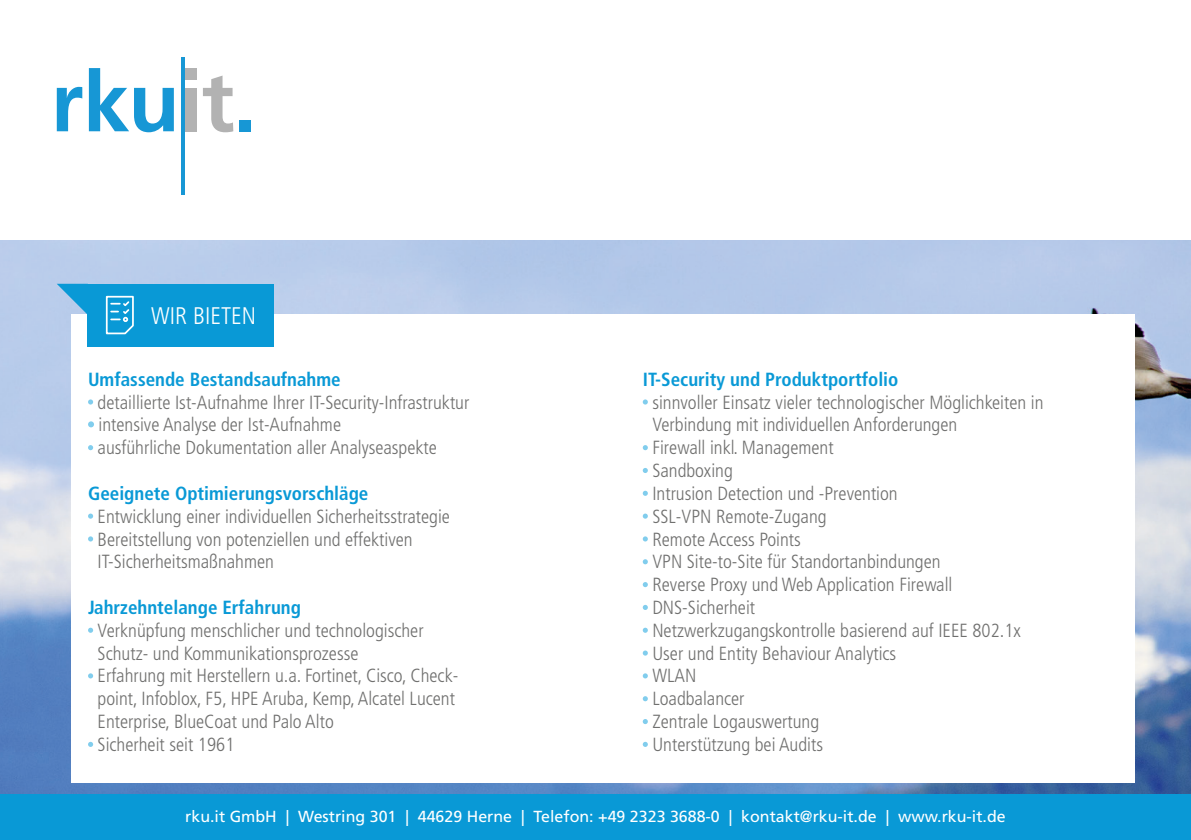
<style>
.page{position:relative;width:1191px;height:840px;background:#fff}
.page>*{position:absolute;margin:0;border:0;box-sizing:border-box;transform-origin:0 0}
.t1{font:300 condensed 24px "Frutiger LT Pro";color:#fff}
.t2{font:300 condensed 19px/22.8px "Frutiger LT Pro";color:#70706f}
.t3{font:700 condensed 19px "Frutiger LT Pro";color:#0999d6}
.t4{font:16px "Frutiger LT Pro";color:#fff}
</style>
<div class="page">
<img style="left:0;top:240px;width:1191px;height:554px">
<div style="left:71px;top:314px;width:1063px;height:468px;background:#fff"></div>
<div style="left:0;top:794px;width:1191px;height:45px;background:#0999d6"></div>
<svg style="left:57px;top:87px;width:25px;height:44px"></svg>
<svg style="left:89px;top:68px;width:85px;height:64px"></svg>
<div style="left:185px;top:68px;width:11px;height:11px;background:#b2b2b2"></div>
<div style="left:185px;top:88px;width:11px;height:43px;background:#b2b2b2"></div>
<div style="left:239px;top:120px;width:11px;height:11px;background:#1797d5"></div>
<hr style="left:181px;top:57px;width:4px;height:137px;background:#1797d5">
<svg style="left:203px;top:75px;width:30px;height:57px"></svg>
<svg style="left:57px;top:283px;width:31px;height:32px"></svg>
<div style="left:88px;top:283px;width:186px;height:63px;background:#0999d6"></div>
<svg style="left:88px;top:399px;width:5px;height:5px"></svg>
<svg style="left:88px;top:421px;width:6px;height:6px"></svg>
<svg style="left:88px;top:445px;width:5px;height:5px"></svg>
<svg style="left:88px;top:513px;width:5px;height:5px"></svg>
<svg style="left:88px;top:536px;width:5px;height:5px"></svg>
<svg style="left:88px;top:627px;width:5px;height:5px"></svg>
<svg style="left:88px;top:673px;width:5px;height:5px"></svg>
<svg style="left:88px;top:741px;width:5px;height:5px"></svg>
<svg style="left:105px;top:296px;width:29px;height:38px"></svg>
<svg style="left:643px;top:399px;width:5px;height:5px"></svg>
<svg style="left:643px;top:445px;width:5px;height:5px"></svg>
<svg style="left:643px;top:468px;width:5px;height:5px"></svg>
<svg style="left:643px;top:490px;width:5px;height:5px"></svg>
<svg style="left:643px;top:513px;width:5px;height:5px"></svg>
<svg style="left:643px;top:536px;width:5px;height:5px"></svg>
<svg style="left:643px;top:559px;width:5px;height:5px"></svg>
<svg style="left:643px;top:582px;width:5px;height:5px"></svg>
<svg style="left:643px;top:604px;width:5px;height:5px"></svg>
<svg style="left:643px;top:627px;width:5px;height:5px"></svg>
<svg style="left:643px;top:650px;width:5px;height:5px"></svg>
<svg style="left:643px;top:673px;width:5px;height:5px"></svg>
<svg style="left:643px;top:696px;width:5px;height:5px"></svg>
<svg style="left:643px;top:719px;width:5px;height:4px"></svg>
<svg style="left:643px;top:741px;width:5px;height:5px"></svg>
<p class="t1" style="left:151px;top:302px;width:106px">WIR BIETEN</p>
<p class="t3" style="left:88px;top:367px;width:254px">Umfassende Bestandsaufnahme</p>
<p class="t2" style="left:98px;top:390px;width:373px">detaillierte Ist-Aufnahme Ihrer IT-Security-Infrastruktur</p>
<p class="t2" style="left:99px;top:413px;width:244px">intensive Analyse der Ist-Aufnahme</p>
<p class="t2" style="left:98px;top:436px;width:341px">ausführliche Dokumentation aller Analyseaspekte</p>
<p class="t3" style="left:88px;top:481px;width:282px">Geeignete Optimierungsvorschläge</p>
<p class="t2" style="left:98px;top:504px;width:354px">Entwicklung einer individuellen Sicherheitsstrategie</p>
<p class="t2" style="left:98px;top:527px;width:317px">Bereitstellung von potenziellen und effektiven<br>IT-Sicherheitsmaßnahmen</p>
<p class="t3" style="left:88px;top:595px;width:214px">Jahrzehntelange Erfahrung</p>
<p class="t2" style="left:98px;top:618px;width:327px">Verknüpfung menschlicher und technologischer<br>Schutz- und Kommunikationsprozesse</p>
<p class="t2" style="left:98px;top:664px;width:362px">Erfahrung mit Herstellern u.a. Fortinet, Cisco, Check&shy;point, Infoblox, F5, HPE Aruba, Kemp, Alcatel Lucent<br>Enterprise, BlueCoat und Palo Alto</p>
<p class="t2" style="left:98px;top:732px;width:138px">Sicherheit seit 1961</p>
<p class="t3" style="left:643px;top:367px;width:257px">IT-Security und Produktportfolio</p>
<p class="t2" style="left:652px;top:390px;width:393px">sinnvoller Einsatz vieler technologischer Möglichkeiten in<br>Verbindung mit individuellen Anforderungen</p>
<p class="t2" style="left:652px;top:436px;width:183px">Firewall inkl. Management</p>
<p class="t2" style="left:652px;top:459px;width:82px">Sandboxing</p>
<p class="t2" style="left:652px;top:482px;width:247px">Intrusion Detection und -Prevention</p>
<p class="t2" style="left:652px;top:504px;width:176px">SSL-VPN Remote-Zugang</p>
<p class="t2" style="left:652px;top:527px;width:150px">Remote Access Points</p>
<p class="t2" style="left:652px;top:550px;width:290px">VPN Site-to-Site für Standortanbindungen</p>
<p class="t2" style="left:652px;top:573px;width:302px">Reverse Proxy und Web Application Firewall</p>
<p class="t2" style="left:652px;top:596px;width:104px">DNS-Sicherheit</p>
<p class="t2" style="left:652px;top:618px;width:370px">Netzwerkzugangskontrolle basierend auf IEEE 802.1x</p>
<p class="t2" style="left:652px;top:641px;width:245px">User und Entity Behaviour Analytics</p>
<p class="t2" style="left:652px;top:664px;width:46px">WLAN</p>
<p class="t2" style="left:652px;top:687px;width:94px">Loadbalancer</p>
<p class="t2" style="left:652px;top:710px;width:168px">Zentrale Logauswertung</p>
<p class="t2" style="left:652px;top:732px;width:172px">Unterstützung bei Audits</p>
<p class="t4" style="left:185px;top:806px;width:822px">rku.it GmbH | Westring 301 | 44629 Herne | Telefon: +49 2323 3688-0 | kontakt@rku-it.de | www.rku-it.de</p>
</div>
